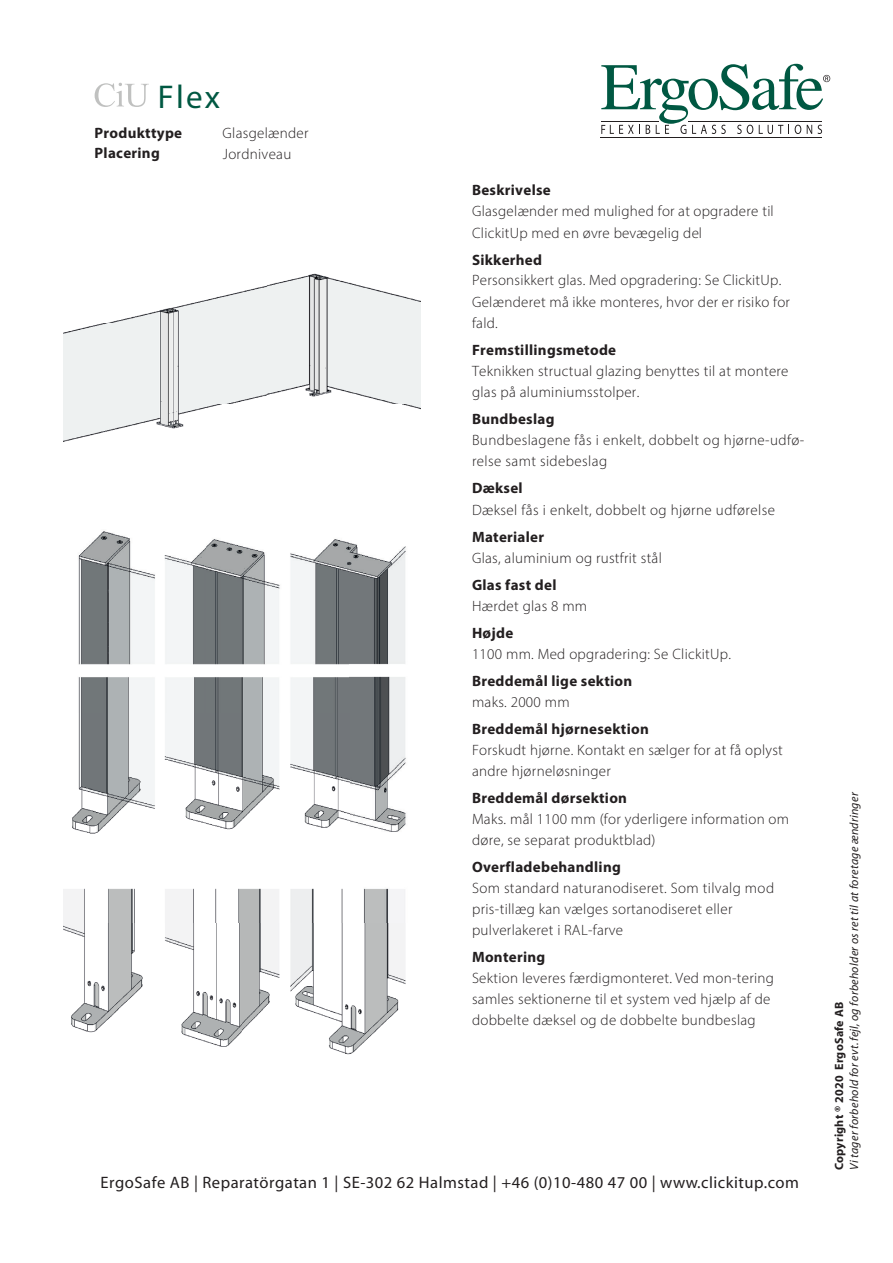
<style>
.page{position:relative;width:893px;height:1263px;background:#fff}
.page>*{position:absolute;margin:0;border:0;box-sizing:border-box;transform-origin:0 0}
.t1{font:33px "Myriad";color:#005842}
.t2{font:16.65px "Myriad";letter-spacing:.03em;color:#231f20}
.t3{font:300 15px/21.3px "Myriad Pro";letter-spacing:.02em;color:#231f20}
.t4{font:700 15px/20.2px "Myriad Pro";letter-spacing:.02em;color:#231f20}
.t5{font:italic 12px "Myriad";letter-spacing:.02em;color:#231f20}
.t6{font:700 12px "Myriad";letter-spacing:.02em;color:#231f20}
</style>
<div class="page">
<img style="left:64px;top:531px;width:342px;height:524px">
<img style="left:64px;top:273px;width:357px;height:169px">
<svg style="left:95px;top:83px;width:54px;height:24px"></svg>
<hr style="left:601px;top:137px;width:221px;height:1px;background:#231f20">
<svg style="left:601px;top:64px;width:229px;height:70px"></svg>
<h1 class="t1" style="left:158px;top:80px;width:64px">Flex</h1>
<p class="t4" style="left:95px;top:122px;width:89px">Produkttype<br>Placering</p>
<p class="t3" style="left:223px;top:123px;width:88px">Glasgelænder<br>Jordniveau</p>
<p class="t4" style="left:472px;top:179px;width:80px">Beskrivelse</p>
<p class="t3" style="left:472px;top:200px;width:303px;line-height:21.8px">Glasgelænder med mulighed for at opgradere til<br>ClickitUp med en øvre bevægelig del</p>
<p class="t4" style="left:472px;top:249px;width:72px">Sikkerhed</p>
<p class="t3" style="left:472px;top:269px;width:319px">Personsikkert glas. Med opgradering: Se ClickitUp.<br>Gelænderet må ikke monteres, hvor der er risiko for fald.</p>
<p class="t4" style="left:472px;top:339px;width:146px">Fremstillingsmetode</p>
<p class="t3" style="left:472px;top:360px;width:318px">Teknikken structual glazing benyttes til at montere glas på aluminiumsstolper.</p>
<p class="t4" style="left:472px;top:408px;width:84px">Bundbeslag</p>
<p class="t3" style="left:472px;top:429px;width:334px">Bundbeslagene fås i enkelt, dobbelt og hjørne-udfø&shy;relse samt sidebeslag</p>
<p class="t4" style="left:472px;top:477px;width:52px">Dæksel</p>
<p class="t3" style="left:472px;top:500px;width:304px">Dæksel fås i enkelt, dobbelt og hjørne udførelse</p>
<p class="t4" style="left:472px;top:527px;width:74px">Materialer</p>
<p class="t3" style="left:472px;top:548px;width:191px">Glas, aluminium og rustfrit stål</p>
<p class="t4" style="left:472px;top:575px;width:86px">Glas fast del</p>
<p class="t3" style="left:472px;top:596px;width:117px">Hærdet glas 8 mm</p>
<p class="t4" style="left:472px;top:623px;width:43px">Højde</p>
<p class="t3" style="left:472px;top:644px;width:261px">1100 mm. Med opgradering: Se ClickitUp.</p>
<p class="t4" style="left:472px;top:671px;width:162px">Breddemål lige sektion</p>
<p class="t3" style="left:472px;top:692px;width:99px">maks. 2000 mm</p>
<p class="t4" style="left:472px;top:719px;width:178px">Breddemål hjørnesektion</p>
<p class="t3" style="left:472px;top:739px;width:312px">Forskudt hjørne. Kontakt en sælger for at få oplyst andre hjørneløsninger</p>
<p class="t4" style="left:472px;top:788px;width:157px">Breddemål dørsektion</p>
<p class="t3" style="left:472px;top:808px;width:319px">Maks. mål 1100 mm (for yderligere information om døre, se separat produktblad)</p>
<p class="t4" style="left:472px;top:857px;width:150px">Overfladebehandling</p>
<p class="t3" style="left:472px;top:877px;width:304px">Som standard naturanodiseret. Som tilvalg mod pris-tillæg kan vælges sortanodiseret eller pulverlakeret i RAL-farve</p>
<p class="t4" style="left:472px;top:947px;width:75px">Montering</p>
<p class="t3" style="left:472px;top:967px;width:304px">Sektion leveres færdigmonteret. Ved mon-tering samles sektionerne til et system ved hjælp af de dobbelte dæksel og de dobbelte bundbeslag</p>
<p class="t2" style="left:101px;top:1174px;width:700px">ErgoSafe AB | Reparatörgatan 1 | SE-302 62 Halmstad | +46 (0)10-480 47 00 | www.clickitup.com</p>
<p class="t5" style="left:848px;top:1170px;width:379px;rotate:-90deg">Vi tager forbehold for evt. fejl, og forbeholder os ret til at foretage ændringer</p>
<p class="t6" style="left:833px;top:1170px;width:170px;rotate:-90deg">Copyright ® 2020 ErgoSafe AB</p>
</div>
